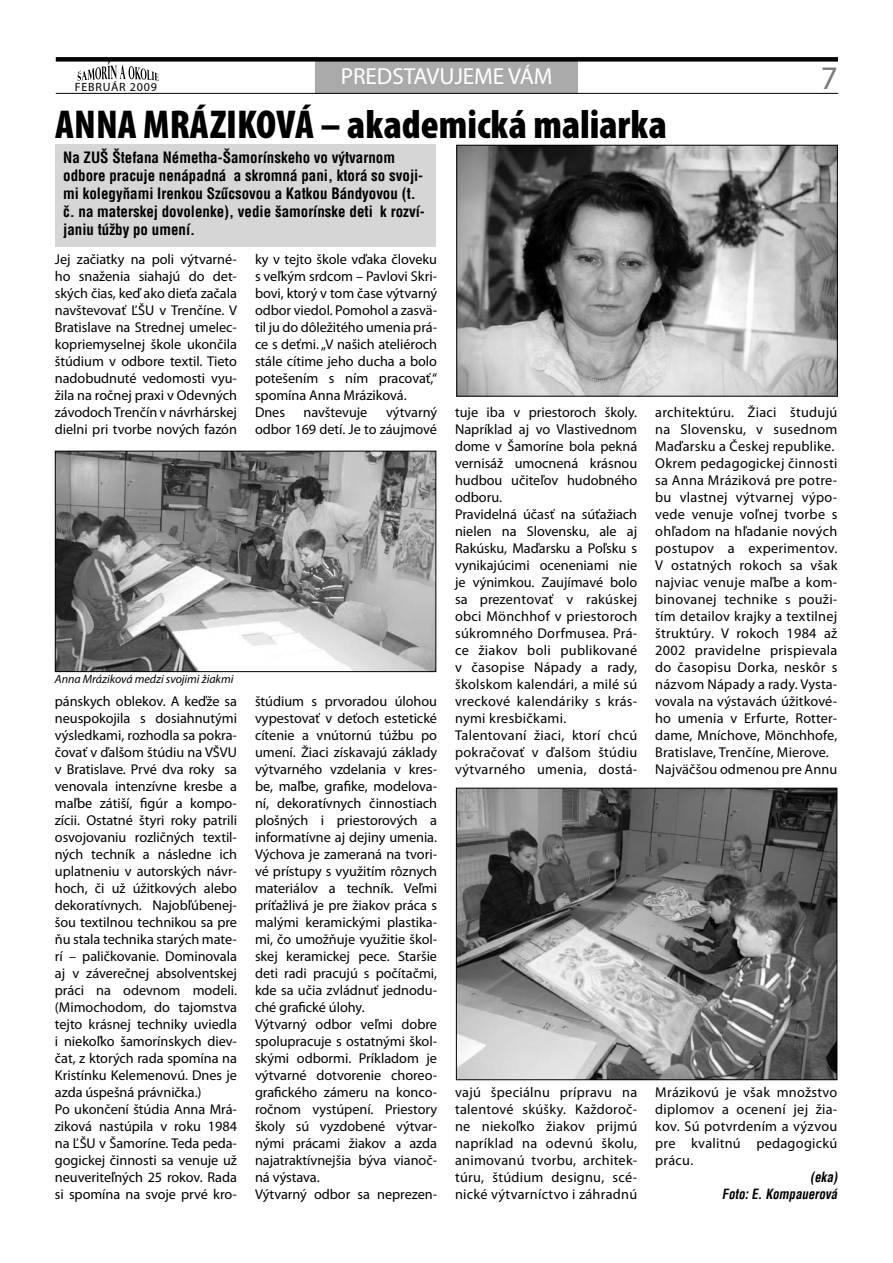
<style>
.page{position:relative;width:893px;height:1263px;background:#fff}
.page>*{position:absolute;margin:0;border:0;box-sizing:border-box;transform-origin:0 0}
.cím{font:900 condensed 40.5px "Myriad Pro";color:#000}
.t1{font:33px "Myriad Pro";color:#7c7c7c}
.szöveg{font:23.25px "Myriad Pro";letter-spacing:-.005em;color:#fff}
.perexúj{font:700 15px/18px "Switzerland Condensed";color:#000}
.szöveg-2{font:14.25px/17px "Myriad Pro";letter-spacing:-.005em;color:#000;text-align:justify}
.aláírás{font:italic 700 13.5px "Switzerland Condensed";color:#000;scale:.95 1}
.képaláírás{font:italic 12px "Myriad Pro";letter-spacing:-.005em;color:#000}
.t2{font:12px "Myriad Pro";letter-spacing:.07em;color:#000}
</style>
<div class="page">
<svg style="left:78px;top:62px;width:81px;height:19px"></svg>
<div style="left:315px;top:60px;width:262px;height:34px;background:#aaa"></div>
<hr style="left:56px;top:93px;width:782px;height:1px;background:#000">
<div style="left:56px;top:57px;width:782px;height:5px;background:#000"></div>
<div style="left:55px;top:145px;width:380px;height:102px;background:#d6d6d6"></div>
<img style="left:458px;top:147px;width:378px;height:247px">
<div style="left:456px;top:145px;width:382px;height:251px;border:1px solid #000"></div>
<img style="left:57px;top:453px;width:377px;height:217px">
<div style="left:55px;top:451px;width:381px;height:221px;border:1px solid #000"></div>
<img style="left:458px;top:790px;width:377px;height:288px">
<div style="left:456px;top:788px;width:381px;height:292px;border:1px solid #000"></div>
<p class="szöveg" style="left:341px;top:64px;width:213px">PREDSTAVUJEME VÁM</p>
<p class="t1" style="left:821px;top:59px;width:18px">7</p>
<p class="cím" style="left:55px;top:102px;width:613px">ANNA MRÁZIKOVÁ – akademická maliarka</p>
<p class="perexúj" style="left:63px;top:148px;width:363px">Na ZUŠ Štefana Németha-Šamorínskeho vo výtvarnom odbore pracuje nenápadná a skromná pani, ktorá so svoji&shy;mi kolegyňami Irenkou Szűcsovou a Katkou Bándyovou (t. č. na materskej dovolenke), vedie šamorínske deti k rozví&shy;janiu túžby po umení.</p>
<p class="t2" style="left:75px;top:80px;width:84px">FEBRUÁR 2009</p>
<p class="szöveg-2" style="left:55px;top:251px;width:184px">Jej začiatky na poli výtvarné&shy;ho snaženia siahajú do det&shy;ských čias, keď ako dieťa začala navštevovať ĽŠU v Trenčíne. V Bratislave na Strednej umelec&shy;kopriemyselnej škole ukončila štúdium v odbore textil. Tieto nadobudnuté vedomosti vyu&shy;žila na ročnej praxi v Odevných závodoch Trenčín v návrhárskej dielni pri tvorbe nových fazón</p>
<p class="képaláírás" style="left:55px;top:672px;width:180px">Anna Mráziková medzi svojimi žiakmi</p>
<p class="szöveg-2" style="left:55px;top:693px;width:184px">pánskych oblekov. A keďže sa neuspokojila s dosiahnutými výsledkami, rozhodla sa pokra&shy;čovať v ďalšom štúdiu na VŠVU v Bratislave. Prvé dva roky sa venovala intenzívne kresbe a maľbe zátiší, figúr a kompo&shy;zícii. Ostatné štyri roky patrili osvojovaniu rozličných textil&shy;ných techník a následne ich uplatneniu v autorských návr&shy;hoch, či už úžitkových alebo dekoratívnych. Najobľúbenej&shy;šou textilnou technikou sa pre ňu stala technika starých mate&shy;rí – paličkovanie. Dominovala aj v záverečnej absolventskej práci na odevnom modeli. (Mimochodom, do tajomstva tejto krásnej techniky uviedla i niekoľko šamorínskych diev&shy;čat, z ktorých rada spomína na Kristínku Kelemenovú. Dnes je azda úspešná právnička.)</p>
<p class="szöveg-2" style="left:55px;top:1101px;width:184px">Po ukončení štúdia Anna Mrá&shy;ziková nastúpila v roku 1984 na ĽŠU v Šamoríne. Teda peda&shy;gogickej činnosti sa venuje už neuveriteľných 25 rokov. Rada si spomína na svoje prvé kro-</p>
<p class="szöveg-2" style="left:255px;top:251px;width:184px">ky v tejto škole vďaka človeku s veľkým srdcom – Pavlovi Skri&shy;bovi, ktorý v tom čase výtvarný odbor viedol. Pomohol a zasvä&shy;til ju do dôležitého umenia prá&shy;ce s deťmi. „V našich ateliéroch stále cítime jeho ducha a bolo potešením s ním pracovať,“ spomína Anna Mráziková.</p>
<p class="szöveg-2" style="left:255px;top:404px;width:32px">Dnes</p>
<p class="szöveg-2" style="left:304px;top:404px;width:65px">navštevuje</p>
<p class="szöveg-2" style="left:255px;top:404px;width:184px;text-align:right">výtvarný<br>odbor 169 detí. Je to záujmové</p>
<p class="szöveg-2" style="left:255px;top:693px;width:184px">štúdium s prvoradou úlohou vypestovať v deťoch estetické cítenie a vnútornú túžbu po umení. Žiaci získavajú základy výtvarného vzdelania v kres&shy;be, maľbe, grafike, modelova&shy;ní, dekoratívnych činnostiach plošných i priestorových a informatívne aj dejiny umenia.<br>Výchova je zameraná na tvori&shy;vé prístupy s využitím rôznych materiálov a techník. Veľmi príťažlivá je pre žiakov práca s malými keramickými plastika&shy;mi, čo umožňuje využitie škol&shy;skej keramickej pece. Staršie deti radi pracujú s počítačmi, kde sa učia zvládnuť jednodu&shy;ché grafické úlohy.</p>
<p class="szöveg-2" style="left:255px;top:1016px;width:184px">Výtvarný odbor veľmi dobre spolupracuje s ostatnými škol&shy;skými odbormi. Príkladom je výtvarné dotvorenie choreo&shy;grafického zámeru na konco&shy;ročnom vystúpení. Priestory školy sú vyzdobené výtvar&shy;nými prácami žiakov a azda najatraktívnejšia býva vianoč&shy;ná výstava.</p>
<p class="szöveg-2" style="left:255px;top:1186px;width:184px">Výtvarný odbor sa neprezen-</p>
<p class="szöveg-2" style="left:455px;top:404px;width:184px">tuje iba v priestoroch školy.<br>Napríklad aj vo Vlastivednom dome v Šamoríne bola pekná vernisáž umocnená krásnou hudbou učiteľov hudobného odboru.</p>
<p class="szöveg-2" style="left:455px;top:506px;width:184px">Pravidelná účasť na súťažiach nielen na Slovensku, ale aj Rakúsku, Maďarsku a Poľsku s vynikajúcimi oceneniami nie je výnimkou. Zaujímavé bolo sa prezentovať v rakúskej obci Mönchhof v priestoroch súkromného Dorfmusea. Prá&shy;ce žiakov boli publikované v časopise Nápady a rady, školskom kalendári, a milé sú vreckové kalendáriky s krás&shy;nymi kresbičkami.</p>
<p class="szöveg-2" style="left:455px;top:727px;width:184px">Talentovaní žiaci, ktorí chcú pokračovať v ďalšom štúdiu výtvarného umenia, dostá-</p>
<p class="szöveg-2" style="left:455px;top:1084px;width:184px">vajú špeciálnu prípravu na talentové skúšky. Každoroč&shy;ne niekoľko žiakov prijmú napríklad na odevnú školu, animovanú tvorbu, architek&shy;túru, štúdium designu, scé&shy;nické výtvarníctvo i záhradnú</p>
<p class="szöveg-2" style="left:655px;top:404px;width:184px">architektúru. Žiaci študujú na Slovensku, v susednom Maďarsku a Českej republike.</p>
<p class="szöveg-2" style="left:655px;top:455px;width:184px">Okrem pedagogickej činnosti sa Anna Mráziková pre potre&shy;bu vlastnej výtvarnej výpo&shy;vede venuje voľnej tvorbe s ohľadom na hľadanie nových postupov a experimentov.<br>V ostatných rokoch sa však najviac venuje maľbe a kom&shy;binovanej technike s použi&shy;tím detailov krajky a textilnej štruktúry. V rokoch 1984 až 2002 pravidelne prispievala do časopisu Dorka, neskôr s názvom Nápady a rady. Vysta&shy;vovala na výstavách úžitkové&shy;ho umenia v Erfurte, Rotter&shy;dame, Mníchove, Mönchhofe, Bratislave, Trenčíne, Mierove.</p>
<p class="szöveg-2" style="left:655px;top:761px;width:184px">Najväčšou odmenou pre Annu</p>
<p class="szöveg-2" style="left:655px;top:1084px;width:184px">Mrázikovú je však množstvo diplomov a ocenení jej žia&shy;kov. Sú potvrdením a výzvou pre kvalitnú pedagogickú prácu.</p>
<p class="aláírás" style="left:810px;top:1169px;width:30px">(eka)</p>
<p class="aláírás" style="left:722px;top:1186px;width:123px">Foto: E. Kompauerová</p>
</div>
